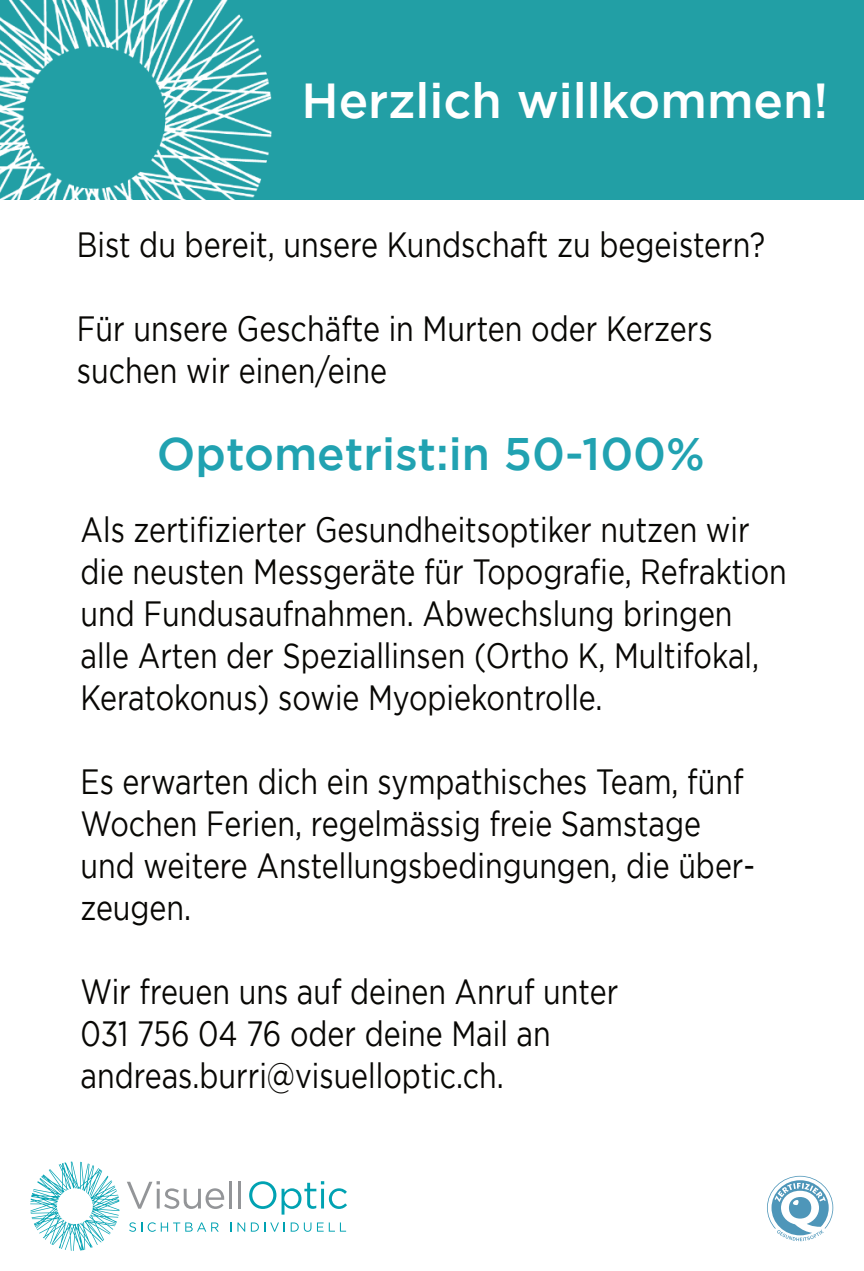
<style>
.page{position:relative;width:864px;height:1271px;background:#fff}
.page>*{position:absolute;margin:0;border:0;box-sizing:border-box;transform-origin:0 0}
.t1{font:500 49px "Gotham";color:#fff}
.t2{font:500 45.5px "Gotham";color:#21a2b1}
.t3{font:35px/42px "Gotham";color:#080704;scale:.82 1}
</style>
<div class="page">
<div style="left:0;top:0;width:863px;height:200px;background:#229fa5"></div>
<img style="left:0;top:0;width:271px;height:200px">
<svg style="left:129px;top:1222px;width:13px;height:9px"></svg>
<svg style="left:148px;top:1222px;width:71px;height:9px"></svg>
<svg style="left:231px;top:1222px;width:14px;height:9px"></svg>
<svg style="left:251px;top:1222px;width:34px;height:9px"></svg>
<svg style="left:291px;top:1222px;width:20px;height:9px"></svg>
<svg style="left:317px;top:1222px;width:6px;height:9px"></svg>
<svg style="left:329px;top:1222px;width:17px;height:9px"></svg>
<svg style="left:127px;top:1181px;width:97px;height:27px"></svg>
<hr style="left:229px;top:1180px;width:3px;height:28px;background:#939598">
<hr style="left:238px;top:1180px;width:3px;height:28px;background:#939598">
<svg style="left:249px;top:1181px;width:98px;height:33px"></svg>
<svg style="left:30px;top:1161px;width:90px;height:89px"></svg>
<svg style="left:767px;top:1175px;width:66px;height:65px"></svg>
<h1 class="t1" style="left:301px;top:82px;width:528px">Herzlich willkommen!</h1>
<p class="t3" style="left:77px;top:226px;width:840px">Bist du bereit, unsere Kundschaft zu begeistern?</p>
<p class="t3" style="left:77px;top:310px;width:777px">Für unsere Geschäfte in Murten oder Kerzers suchen wir einen/eine</p>
<h2 class="t2" style="left:157px;top:436px;width:549px">Optometrist:in 50-100%</h2>
<p class="t3" style="left:80px;top:511px;width:863px">Als zertifizierter Gesundheitsoptiker nutzen wir die neusten Messgeräte für Topografie, Refraktion und Fundusaufnahmen. Abwechslung bringen alle Arten der Speziallinsen (Ortho K, Multifokal, Keratokonus) sowie Myopiekontrolle.</p>
<p class="t3" style="left:80px;top:763px;width:824px">Es erwarten dich ein sympathisches Team, fünf Wochen Ferien, regelmässig freie Samstage und weitere Anstellungsbedingungen, die über&shy;zeugen.</p>
<p class="t3" style="left:80px;top:973px;width:657px">Wir freuen uns auf deinen Anruf unter<br>031 756 04 76 oder deine Mail an andreas.burri@visuelloptic.ch.</p>
</div>
